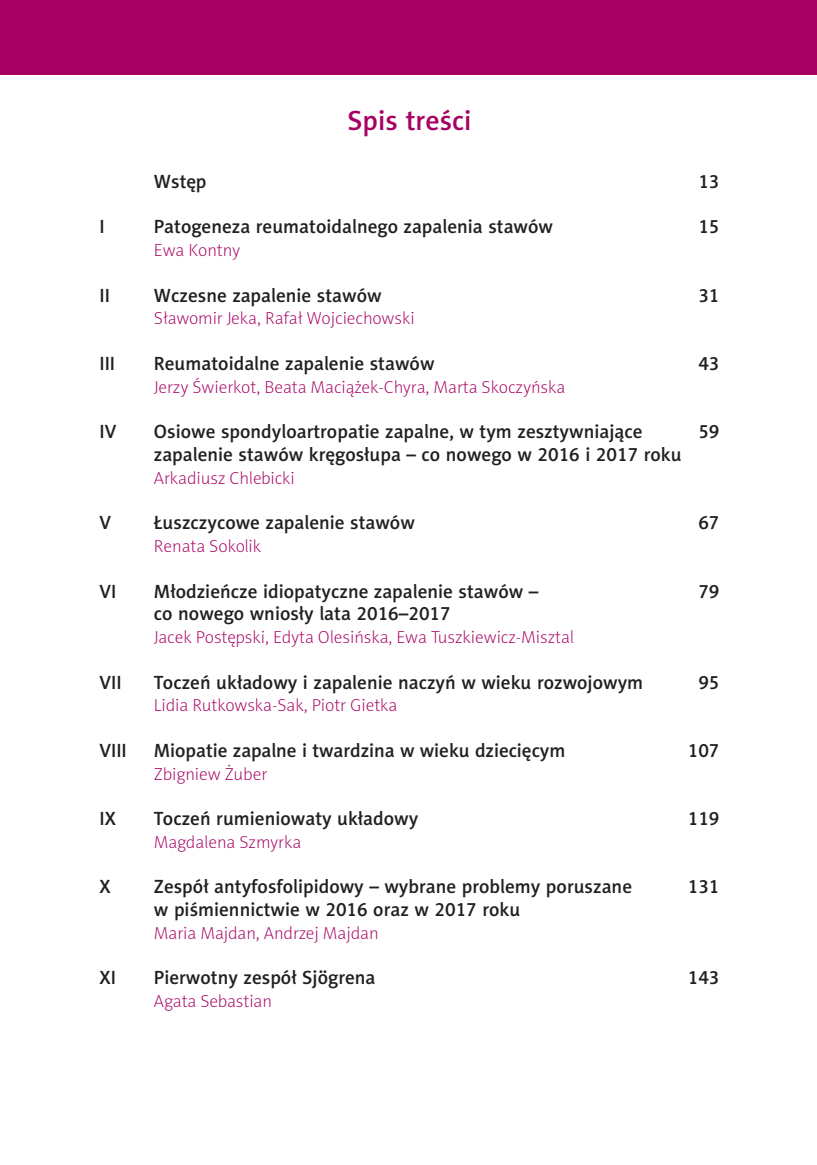
<style>
.page{position:relative;width:817px;height:1165px;background:#fff}
.page>*{position:absolute;margin:0;border:0;box-sizing:border-box;transform-origin:0 0}
.tytul{font:28px "Naomi Sans EFN Medium";color:#a70063}
.spis_tresci_tytul{font:19.25px "Naomi Sans EFN Medium";color:#231f20}
.Spis_tresci_autor{font:17.5px "Naomi Sans EFN Thin";color:#a70063}
</style>
<div class="page">
<div style="left:1px;top:0;width:816px;height:75px;background:#a70063"></div>
<p class="tytul" style="left:347px;top:104px;width:125px">Spis treści</p>
<p class="spis_tresci_tytul" style="left:154px;top:170px;width:54px">Wstęp</p>
<p class="spis_tresci_tytul" style="left:698px;top:170px;width:23px">13</p>
<p class="spis_tresci_tytul" style="left:99px;top:215px;width:7px">I</p>
<p class="spis_tresci_tytul" style="left:154px;top:215px;width:401px">Patogeneza reumatoidalnego zapalenia stawów</p>
<p class="spis_tresci_tytul" style="left:698px;top:215px;width:23px">15</p>
<p class="Spis_tresci_autor" style="left:154px;top:241px;width:88px">Ewa Kontny</p>
<p class="spis_tresci_tytul" style="left:99px;top:284px;width:12px">II</p>
<p class="spis_tresci_tytul" style="left:154px;top:284px;width:229px">Wczesne zapalenie stawów</p>
<p class="spis_tresci_tytul" style="left:698px;top:284px;width:23px">31</p>
<p class="Spis_tresci_autor" style="left:154px;top:309px;width:262px">Sławomir Jeka, Rafał Wojciechowski</p>
<p class="spis_tresci_tytul" style="left:99px;top:352px;width:17px">III</p>
<p class="spis_tresci_tytul" style="left:154px;top:352px;width:282px">Reumatoidalne zapalenie stawów</p>
<p class="spis_tresci_tytul" style="left:698px;top:352px;width:23px">43</p>
<p class="Spis_tresci_autor" style="left:154px;top:377px;width:413px">Jerzy Świerkot, Beata Maciążek-Chyra, Marta Skoczyńska</p>
<p class="spis_tresci_tytul" style="left:99px;top:420px;width:18px">IV</p>
<p class="spis_tresci_tytul" style="left:154px;top:420px;width:490px">Osiowe spondyloartropatie zapalne, w tym zesztywniające</p>
<p class="spis_tresci_tytul" style="left:698px;top:420px;width:23px">59</p>
<p class="spis_tresci_tytul" style="left:154px;top:443px;width:529px">zapalenie stawów kręgosłupa – co nowego w 2016 i 2017 roku</p>
<p class="Spis_tresci_autor" style="left:154px;top:468px;width:142px">Arkadiusz Chlebicki</p>
<p class="spis_tresci_tytul" style="left:99px;top:511px;width:13px">V</p>
<p class="spis_tresci_tytul" style="left:154px;top:511px;width:262px">Łuszczycowe zapalenie stawów</p>
<p class="spis_tresci_tytul" style="left:698px;top:511px;width:23px">67</p>
<p class="Spis_tresci_autor" style="left:154px;top:536px;width:109px">Renata Sokolik</p>
<p class="spis_tresci_tytul" style="left:99px;top:579px;width:18px">VI</p>
<p class="spis_tresci_tytul" style="left:154px;top:579px;width:386px">Młodzieńcze idiopatyczne zapalenie stawów –</p>
<p class="spis_tresci_tytul" style="left:698px;top:579px;width:23px">79</p>
<p class="spis_tresci_tytul" style="left:154px;top:602px;width:298px">co nowego wniosły lata 2016–2017</p>
<p class="Spis_tresci_autor" style="left:154px;top:627px;width:421px">Jacek Postępski, Edyta Olesińska, Ewa Tuszkiewicz-Misztal</p>
<p class="spis_tresci_tytul" style="left:99px;top:670px;width:24px">VII</p>
<p class="spis_tresci_tytul" style="left:154px;top:670px;width:491px">Toczeń układowy i zapalenie naczyń w wieku rozwojowym</p>
<p class="spis_tresci_tytul" style="left:698px;top:670px;width:23px">95</p>
<p class="Spis_tresci_autor" style="left:154px;top:696px;width:245px">Lidia Rutkowska-Sak, Piotr Gietka</p>
<p class="spis_tresci_tytul" style="left:99px;top:739px;width:29px">VIII</p>
<p class="spis_tresci_tytul" style="left:154px;top:739px;width:413px">Miopatie zapalne i twardzina w wieku dziecięcym</p>
<p class="spis_tresci_tytul" style="left:688px;top:739px;width:33px">107</p>
<p class="Spis_tresci_autor" style="left:154px;top:764px;width:115px">Zbigniew Żuber</p>
<p class="spis_tresci_tytul" style="left:99px;top:807px;width:18px">IX</p>
<p class="spis_tresci_tytul" style="left:154px;top:807px;width:266px">Toczeń rumieniowaty układowy</p>
<p class="spis_tresci_tytul" style="left:688px;top:807px;width:33px">119</p>
<p class="Spis_tresci_autor" style="left:154px;top:832px;width:149px">Magdalena Szmyrka</p>
<p class="spis_tresci_tytul" style="left:99px;top:875px;width:13px">X</p>
<p class="spis_tresci_tytul" style="left:154px;top:875px;width:480px">Zespół antyfosfolipidowy – wybrane problemy poruszane</p>
<p class="spis_tresci_tytul" style="left:688px;top:875px;width:33px">131</p>
<p class="spis_tresci_tytul" style="left:154px;top:898px;width:368px">w piśmiennictwie w 2016 oraz w 2017 roku</p>
<p class="Spis_tresci_autor" style="left:154px;top:923px;width:226px">Maria Majdan, Andrzej Majdan</p>
<p class="spis_tresci_tytul" style="left:99px;top:966px;width:18px">XI</p>
<p class="spis_tresci_tytul" style="left:154px;top:966px;width:223px">Pierwotny zespół Sjögrena</p>
<p class="spis_tresci_tytul" style="left:688px;top:966px;width:33px">143</p>
<p class="Spis_tresci_autor" style="left:154px;top:991px;width:119px">Agata Sebastian</p>
</div>
